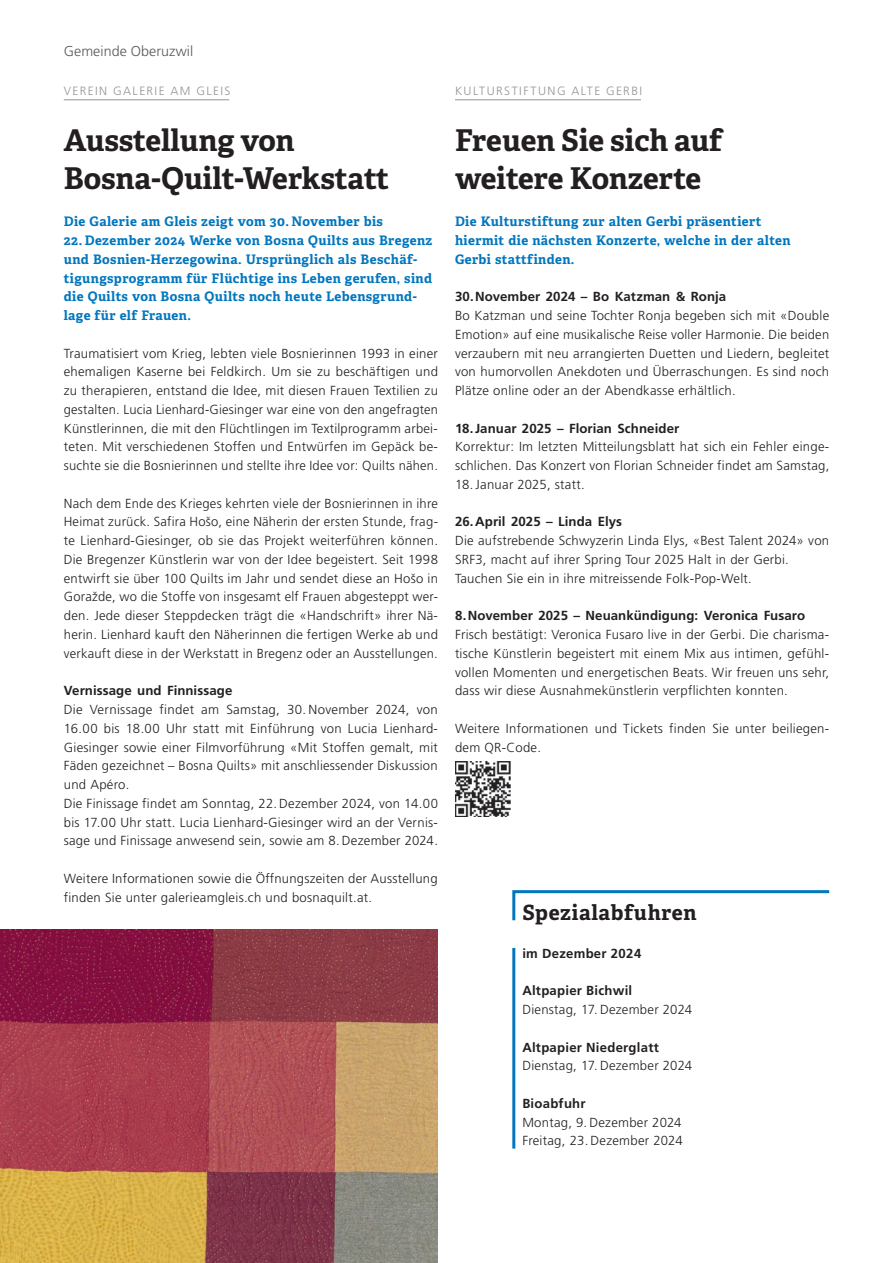
<style>
.page{position:relative;width:893px;height:1263px;background:#fff}
.page>*{position:absolute;margin:0;border:0;box-sizing:border-box;transform-origin:0 0}
.t1{font:700 30px/37.5px "Adelle";color:#231f20}
.t2{font:700 21px "Adelle";letter-spacing:.03em;color:#231f20}
.t3{font:300 14.25px "Frutiger LT Std";letter-spacing:.005em;color:#57585a}
.t4{font:300 13.2px/18.8px "Frutiger LT Std";letter-spacing:.02em;color:#231f20;text-align:justify}
.t5{font:700 13.2px/18.8px "Adelle";letter-spacing:.03em;color:#0076be}
.t6{font:700 13.2px "Frutiger LT Std";letter-spacing:.01em;color:#231f20}
.t7{font:300 12px "Frutiger LT Std";letter-spacing:.12em;color:#939598}
</style>
<div class="page">
<hr style="left:455px;top:99px;width:186px;height:1px;background:#939598">
<img style="left:455px;top:761px;width:55px;height:56px">
<hr style="left:64px;top:99px;width:165px;height:1px;background:#939598">
<img style="left:0;top:929px;width:438px;height:334px">
<svg style="left:512px;top:890px;width:318px;height:31px"></svg>
<hr style="left:512px;top:948px;width:3px;height:200px;background:#0076be">
<p class="t3" style="left:64px;top:43px;width:131px">Gemeinde Oberuzwil</p>
<p class="t7" style="left:64px;top:84px;width:168px">VEREIN GALERIE AM GLEIS</p>
<h1 class="t1" style="left:64px;top:122px;width:327px">Ausstellung von<br>Bosna-Quilt-Werkstatt</h1>
<p class="t5" style="left:64px;top:212px;width:321px">Die Galerie am Gleis zeigt vom 30. November bis</p>
<p class="t5" style="left:64px;top:231px;width:370px">22. Dezember 2024 Werke von Bosna Quilts aus Bregenz und Bosnien-Herzegowina. Ursprünglich als Beschäf&shy;tigungsprogramm für Flüchtige ins Leben gerufen, sind die Quilts von Bosna Quilts noch heute Lebensgrund&shy;lage für elf Frauen.</p>
<p class="t4" style="left:64px;top:344px;width:376px">Traumatisiert vom Krieg, lebten viele Bosnierinnen 1993 in einer ehemaligen Kaserne bei Feldkirch. Um sie zu beschäftigen und zu therapieren, entstand die Idee, mit diesen Frauen Textilien zu gestalten. Lucia Lienhard-Giesinger war eine von den angefragten Künstlerinnen, die mit den Flüchtlingen im Textilprogramm arbei&shy;teten. Mit verschiedenen Stoffen und Entwürfen im Gepäck be&shy;suchte sie die Bosnierinnen und stellte ihre Idee vor: Quilts nähen.</p>
<p class="t4" style="left:64px;top:494px;width:376px">Nach dem Ende des Krieges kehrten viele der Bosnierinnen in ihre Heimat zurück. Safira Hošo, eine Näherin der ersten Stunde, frag&shy;te Lienhard-Giesinger, ob sie das Projekt weiterführen können.<br>Die Bregenzer Künstlerin war von der Idee begeistert. Seit 1998 entwirft sie über 100 Quilts im Jahr und sendet diese an Hošo in Goražde, wo die Stoffe von insgesamt elf Frauen abgesteppt wer&shy;den. Jede dieser Steppdecken trägt die «Handschrift» ihrer Nä&shy;herin. Lienhard kauft den Näherinnen die fertigen Werke ab und verkauft diese in der Werkstatt in Bregenz oder an Ausstellungen.</p>
<p class="t6" style="left:64px;top:683px;width:170px">Vernissage und Finnissage</p>
<p class="t4" style="left:64px;top:700px;width:376px;text-align:left">Die Vernissage findet am Samstag, 30. November 2024, von 16.00 bis 18.00 Uhr statt mit Einführung von Lucia Lienhard-Giesinger sowie einer Filmvorführung «Mit Stoffen gemalt, mit Fäden gezeichnet – Bosna Quilts» mit anschliessender Diskussion und Apéro.<br>Die Finissage findet am Sonntag, 22.Dezember 2024, von 14.00 bis 17.00 Uhr statt. Lucia Lienhard-Giesinger wird an der Vernis&shy;sage und Finissage anwesend sein, sowie am 8. Dezember 2024.</p>
<p class="t4" style="left:64px;top:869px;width:375px">Weitere Informationen sowie die Öffnungszeiten der Ausstellung finden Sie unter galerieamgleis.ch und bosnaquilt.at.</p>
<p class="t7" style="left:455px;top:84px;width:189px">KULTURSTIFTUNG ALTE GERBI</p>
<h1 class="t1" style="left:455px;top:122px;width:269px">Freuen Sie sich auf weitere Konzerte</h1>
<p class="t5" style="left:455px;top:212px;width:337px">Die Kulturstiftung zur alten Gerbi präsentiert hiermit die nächsten Konzerte, welche in der alten<br>Gerbi stattfinden.</p>
<p class="t6" style="left:455px;top:289px;width:273px">30.November 2024 – Bo Katzman &amp; Ronja</p>
<p class="t4" style="left:455px;top:306px;width:376px">Bo Katzman und seine Tochter Ronja begeben sich mit «Double Emotion» auf eine musikalische Reise voller Harmonie. Die beiden verzaubern mit neu arrangierten Duetten und Liedern, begleitet von humorvollen Anekdoten und Überraschungen. Es sind noch Plätze online oder an der Abendkasse erhältlich.</p>
<p class="t6" style="left:455px;top:420px;width:226px">18.Januar 2025 – Florian Schneider</p>
<p class="t4" style="left:455px;top:438px;width:376px">Korrektur: Im letzten Mitteilungsblatt hat sich ein Fehler einge&shy;schlichen. Das Konzert von Florian Schneider findet am Samstag, 18.Januar 2025, statt.</p>
<p class="t6" style="left:455px;top:514px;width:169px">26.April 2025 – Linda Elys</p>
<p class="t4" style="left:455px;top:531px;width:376px;text-align:left">Die aufstrebende Schwyzerin Linda Elys, «Best Talent 2024» von<br>SRF3, macht auf ihrer Spring Tour 2025 Halt in der Gerbi.<br>Tauchen Sie ein in ihre mitreissende Folk-Pop-Welt.</p>
<p class="t6" style="left:455px;top:608px;width:352px">8.November 2025 – Neuankündigung: Veronica Fusaro</p>
<p class="t4" style="left:455px;top:625px;width:376px">Frisch bestätigt: Veronica Fusaro live in der Gerbi. Die charisma&shy;tische Künstlerin begeistert mit einem Mix aus intimen, gefühl&shy;vollen Momenten und energetischen Beats. Wir freuen uns sehr, dass wir diese Ausnahmekünstlerin verpflichten konnten.</p>
<p class="t4" style="left:455px;top:719px;width:376px">Weitere Informationen und Tickets finden Sie unter beiliegen&shy;dem QR-Code.</p>
<h2 class="t2" style="left:522px;top:899px;width:176px">Spezialabfuhren</h2>
<p class="t6" style="left:522px;top:945px;width:120px">im Dezember 2024</p>
<p class="t6" style="left:522px;top:983px;width:111px">Altpapier Bichwil</p>
<p class="t4" style="left:522px;top:1000px;width:171px">Dienstag, 17.Dezember 2024</p>
<p class="t6" style="left:522px;top:1039px;width:138px">Altpapier Niederglatt</p>
<p class="t4" style="left:522px;top:1056px;width:171px">Dienstag, 17.Dezember 2024</p>
<p class="t6" style="left:522px;top:1095px;width:65px">Bioabfuhr</p>
<p class="t4" style="left:522px;top:1113px;width:162px">Montag, 9.Dezember 2024<br>Freitag, 23.Dezember 2024</p>
</div>
